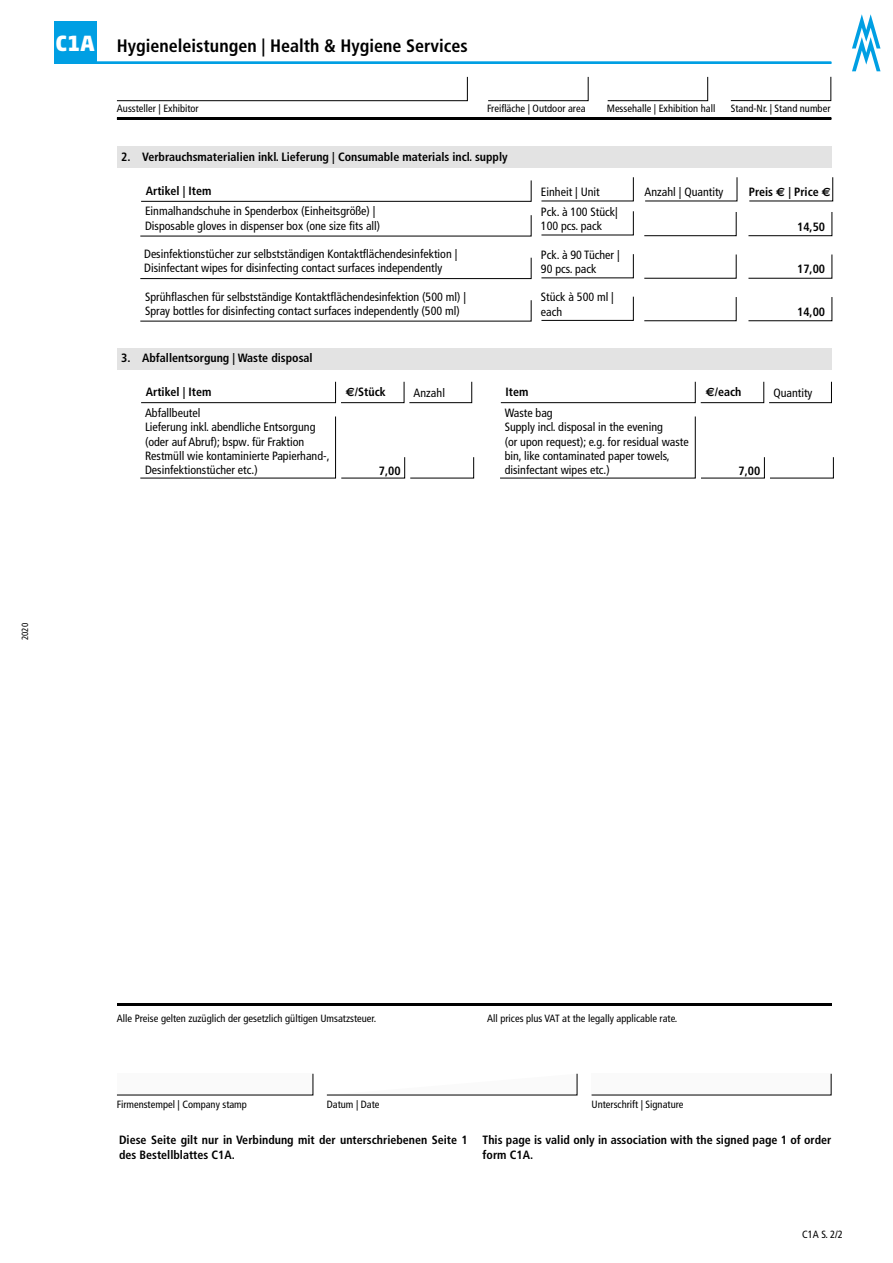
<style>
.page{position:relative;width:893px;height:1263px;background:#fff}
.page>*{position:absolute;margin:0;border:0;box-sizing:border-box;transform-origin:0 0}
.t1{font:700 condensed 18px "Frutiger LT Pro";color:#000}
.t2{font:condensed 12px/14.4px "Frutiger LT Pro";color:#000}
.t3{font:700 condensed 12px/14.4px "Frutiger LT Pro";color:#000}
.t4{font:condensed 10.5px "Frutiger LT Pro";color:#000}
.t5{font:condensed 9px "Frutiger LT Pro";color:#000}
.s1{font-family:"Akko W1 G";font-stretch:normal;font-size:22.5px;color:#fff}
.s2{font-family:"Euro Sans";font-stretch:normal}
</style>
<div class="page">
<hr style="left:94px;top:62px;width:737px;height:2px;background:#009fe3">
<div style="left:54px;top:21px;width:42px;height:43px;background:#009fe3"></div>
<svg style="left:852px;top:14px;width:28px;height:57px"></svg>
<hr style="left:117px;top:1003px;width:714px;height:3px;background:#000">
<svg style="left:117px;top:1073px;width:196px;height:22px"></svg>
<svg style="left:326px;top:1073px;width:251px;height:22px"></svg>
<svg style="left:591px;top:1073px;width:240px;height:22px"></svg>
<hr style="left:117px;top:117px;width:714px;height:3px;background:#000">
<svg style="left:488px;top:76px;width:101px;height:25px"></svg>
<svg style="left:607px;top:76px;width:101px;height:25px"></svg>
<svg style="left:730px;top:76px;width:102px;height:25px"></svg>
<svg style="left:116px;top:76px;width:352px;height:25px"></svg>
<div style="left:117px;top:147px;width:715px;height:21px;background:#e3e3e3"></div>
<div style="left:117px;top:348px;width:715px;height:21px;background:#e3e3e3"></div>
<svg style="left:748px;top:212px;width:85px;height:24px"></svg>
<svg style="left:748px;top:254px;width:85px;height:25px"></svg>
<svg style="left:748px;top:297px;width:85px;height:24px"></svg>
<svg style="left:644px;top:212px;width:93px;height:24px"></svg>
<svg style="left:644px;top:254px;width:93px;height:25px"></svg>
<svg style="left:644px;top:297px;width:93px;height:24px"></svg>
<svg style="left:140px;top:215px;width:392px;height:22px"></svg>
<svg style="left:140px;top:257px;width:392px;height:22px"></svg>
<svg style="left:140px;top:300px;width:392px;height:22px"></svg>
<svg style="left:749px;top:177px;width:84px;height:25px"></svg>
<svg style="left:645px;top:177px;width:93px;height:25px"></svg>
<svg style="left:541px;top:177px;width:93px;height:25px"></svg>
<svg style="left:541px;top:211px;width:93px;height:25px"></svg>
<svg style="left:541px;top:254px;width:93px;height:25px"></svg>
<svg style="left:541px;top:296px;width:93px;height:25px"></svg>
<svg style="left:141px;top:180px;width:391px;height:22px"></svg>
<svg style="left:141px;top:381px;width:331px;height:22px"></svg>
<svg style="left:500px;top:381px;width:332px;height:22px"></svg>
<svg style="left:140px;top:416px;width:334px;height:63px"></svg>
<svg style="left:500px;top:416px;width:334px;height:63px"></svg>
<h1 class="t1" style="left:56px;top:35px;width:414px"><span class="s1">C1A</span> Hygieneleistungen | Health &amp; Hygiene Services</h1>
<p class="t4" style="left:117px;top:103px;width:83px">Aussteller | Exhibitor</p>
<p class="t4" style="left:487px;top:103px;width:100px">Freifläche | Outdoor area</p>
<p class="t4" style="left:607px;top:103px;width:110px">Messehalle | Exhibition hall</p>
<p class="t4" style="left:731px;top:103px;width:101px">Stand-Nr. | Stand number</p>
<p class="t3" style="left:121px;top:150px;width:388px">2. Verbrauchsmaterialien inkl. Lieferung | Consumable materials incl. supply</p>
<p class="t3" style="left:146px;top:184px;width:67px">Artikel | Item</p>
<p class="t2" style="left:145px;top:204px;width:237px">Einmalhandschuhe in Spenderbox (Einheitsgröße) |<br>Disposable gloves in dispenser box (one size fits all)</p>
<p class="t2" style="left:144px;top:247px;width:315px">Desinfektionstücher zur selbstständigen Kontaktflächendesinfektion |<br>Disinfectant wipes for disinfecting contact surfaces independently</p>
<p class="t2" style="left:145px;top:289px;width:322px">Sprühflaschen für selbstständige Kontaktflächendesinfektion (500 ml) |<br>Spray bottles for disinfecting contact surfaces independently (500 ml)</p>
<p class="t3" style="left:121px;top:351px;width:193px">3. Abfallentsorgung | Waste disposal</p>
<p class="t2" style="left:541px;top:185px;width:60px">Einheit | Unit</p>
<p class="t2" style="left:645px;top:185px;width:80px">Anzahl | Quantity</p>
<p class="t2" style="left:541px;top:205px;width:79px">Pck. à 100 Stück|<br>100 pcs. pack</p>
<p class="t2" style="left:541px;top:247px;width:80px">Pck. à 90 Tücher |<br>90 pcs. pack</p>
<p class="t2" style="left:541px;top:290px;width:75px">Stück à 500 ml | each</p>
<p class="t3" style="left:749px;top:185px;width:84px">Preis <span class="s2">E</span> | Price <span class="s2">E</span></p>
<p class="t3" style="left:797px;top:219px;width:30px">14,50</p>
<p class="t3" style="left:797px;top:262px;width:30px">17,00</p>
<p class="t3" style="left:797px;top:304px;width:30px">14,00</p>
<p class="t3" style="left:146px;top:385px;width:67px">Artikel | Item</p>
<p class="t3" style="left:346px;top:384px;width:41px"><span class="s2">€</span>/Stück</p>
<p class="t2" style="left:414px;top:385px;width:33px">Anzahl</p>
<p class="t3" style="left:506px;top:385px;width:24px">Item</p>
<p class="t3" style="left:706px;top:384px;width:37px"><span class="s2">€</span>/each</p>
<p class="t2" style="left:773px;top:385px;width:41px">Quantity</p>
<p class="t2" style="left:145px;top:405px;width:186px">Abfallbeutel<br>Lieferung inkl. abendliche Entsorgung (oder auf Abruf); bspw. für Fraktion<br>Restmüll wie kontaminierte Papierhand-,<br>Desinfektionstücher etc.)</p>
<p class="t2" style="left:505px;top:405px;width:185px">Waste bag<br>Supply incl. disposal in the evening<br>(or upon request); e.g. for residual waste bin, like contaminated paper towels, disinfectant wipes etc.)</p>
<p class="t3" style="left:379px;top:464px;width:23px">7,00</p>
<p class="t3" style="left:738px;top:464px;width:23px">7,00</p>
<p class="t5" style="left:20px;top:640px;width:19px;rotate:-90deg">2020</p>
<p class="t4" style="left:117px;top:1012px;width:261px">Alle Preise gelten zuzüglich der gesetzlich gültigen Umsatzsteuer.</p>
<p class="t4" style="left:487px;top:1012px;width:192px">All prices plus VAT at the legally applicable rate.</p>
<p class="t4" style="left:117px;top:1099px;width:132px">Firmenstempel | Company stamp</p>
<p class="t4" style="left:327px;top:1099px;width:54px">Datum | Date</p>
<p class="t4" style="left:592px;top:1099px;width:93px">Unterschrift | Signature</p>
<p class="t3" style="left:119px;top:1133px;width:350px">Diese Seite gilt nur in Verbindung mit der unterschriebenen Seite 1 des Bestellblattes C1A.</p>
<p class="t3" style="left:483px;top:1133px;width:350px">This page is valid only in association with the signed page 1 of order form C1A.</p>
<p class="t4" style="left:802px;top:1228px;width:42px">C1A S. 2/2</p>
</div>
